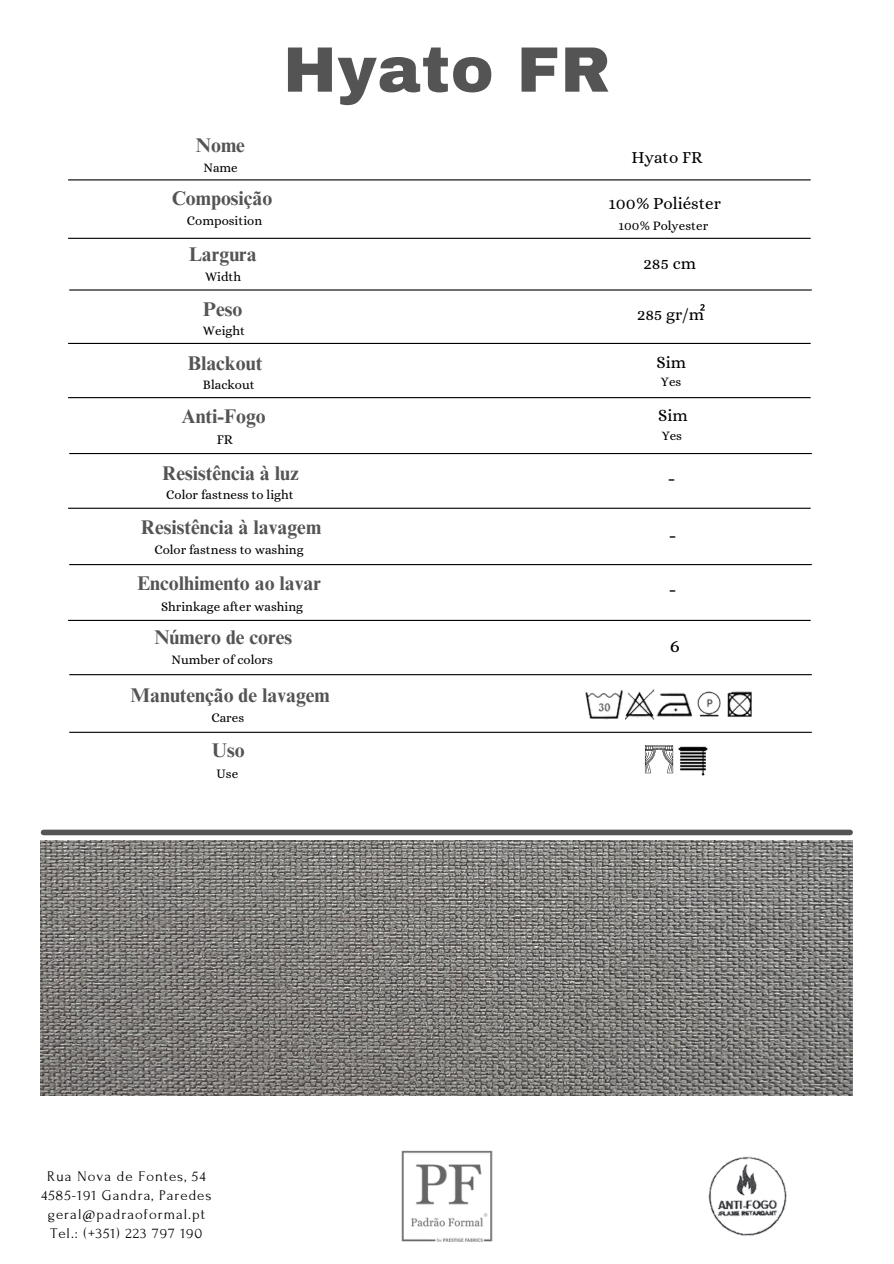
<style>
.page{position:relative;width:894px;height:1264px;background:#fff}
.page>*{position:absolute;margin:0;border:0;box-sizing:border-box;transform-origin:0 0}
.t1{font:900 64.2px "Archivo";letter-spacing:.015em;color:#545454}
.t2{font:21.45px "Alice";color:#000}
.t3{font:19.95px "Alice";color:#000}
.t4{font:700 19.8px "Times NRMT Pro";color:#545454}
.t5{font:16.95px "Alice";color:#000}
.t6{font:14.85px/19.2px "Forum";letter-spacing:.065em;color:#000;text-align:center}
.t7{font:13.5px "Alice";color:#000}
.t8{font:13.05px "Alice";color:#000}
</style>
<div class="page">
<img style="left:401px;top:1150px;width:92px;height:91px">
<img style="left:41px;top:841px;width:811px;height:254px">
<div style="left:44px;top:829px;width:805px;height:6px;background:#545454"></div>
<svg style="left:700px;top:304px;width:5px;height:7px"></svg>
<hr style="left:68px;top:179px;width:742px;height:1px;background:#000">
<hr style="left:68px;top:238px;width:742px;height:1px;background:#000">
<hr style="left:69px;top:289px;width:742px;height:1px;background:#000">
<hr style="left:68px;top:343px;width:742px;height:1px;background:#000">
<hr style="left:69px;top:453px;width:742px;height:1px;background:#000">
<hr style="left:69px;top:674px;width:742px;height:1px;background:#000">
<hr style="left:68px;top:620px;width:742px;height:1px;background:#000">
<svg style="left:645px;top:745px;width:28px;height:28px"></svg>
<hr style="left:68px;top:507px;width:742px;height:2px;background:#000">
<hr style="left:69px;top:564px;width:742px;height:1px;background:#000">
<hr style="left:69px;top:731px;width:742px;height:2px;background:#000">
<img style="left:631px;top:689px;width:24px;height:31px">
<img style="left:727px;top:691px;width:25px;height:26px">
<img style="left:654px;top:689px;width:39px;height:30px">
<img style="left:585px;top:689px;width:46px;height:31px">
<img style="left:678px;top:746px;width:30px;height:30px">
<hr style="left:68px;top:397px;width:742px;height:1px;background:#000">
<img style="left:697px;top:691px;width:24px;height:26px">
<img style="left:708px;top:1156px;width:79px;height:80px">
<p class="t1" style="left:283px;top:35px;width:329px">Hyato FR</p>
<p class="t4" style="left:196px;top:138px;width:51px">Nome</p>
<p class="t8" style="left:203px;top:160px;width:36px">Name</p>
<h3 class="t4" style="left:172px;top:191px;width:102px">Composição</h3>
<h2 class="t8" style="left:187px;top:213px;width:77px">Composition</h2>
<p class="t4" style="left:189px;top:247px;width:70px">Largura</p>
<h3 class="t8" style="left:205px;top:269px;width:38px">Width</h3>
<h2 class="t4" style="left:203px;top:301px;width:41px">Peso</h2>
<p class="t5" style="left:637px;top:305px;width:69px">285 gr/m</p>
<h4 class="t8" style="left:203px;top:323px;width:44px">Weight</h4>
<h3 class="t5" style="left:631px;top:147px;width:72px">Hyato FR</h3>
<h3 class="t5" style="left:608px;top:193px;width:114px">100% Poliéster</h3>
<p class="t8" style="left:618px;top:218px;width:91px">100% Polyester</p>
<h2 class="t5" style="left:643px;top:254px;width:54px">285 cm</h2>
<p class="t4" style="left:188px;top:356px;width:76px">Blackout</p>
<p class="t5" style="left:656px;top:352px;width:31px">Sim</p>
<p class="t8" style="left:203px;top:377px;width:53px">Blackout</p>
<p class="t8" style="left:660px;top:374px;width:22px">Yes</p>
<p class="t4" style="left:181px;top:409px;width:86px">Anti-Fogo</p>
<h2 class="t7" style="left:217px;top:431px;width:18px">FR</h2>
<p class="t4" style="left:162px;top:466px;width:138px">Resistência à luz</p>
<h2 class="t8" style="left:166px;top:487px;width:129px">Color fastness to light</h2>
<p class="t4" style="left:141px;top:519px;width:182px">Resistência à lavagem</p>
<p class="t8" style="left:154px;top:542px;width:151px">Color fastness to washing</p>
<h2 class="t4" style="left:137px;top:576px;width:185px">Encolhimento ao lavar</h2>
<p class="t8" style="left:161px;top:599px;width:143px">Shrinkage after washing</p>
<p class="t4" style="left:154px;top:630px;width:139px">Número de cores</p>
<h2 class="t8" style="left:171px;top:652px;width:103px">Number of colors</h2>
<h2 class="t4" style="left:130px;top:687px;width:201px">Manutenção de lavagem</h2>
<p class="t4" style="left:212px;top:742px;width:34px">Uso</p>
<p class="t8" style="left:211px;top:710px;width:34px">Cares</p>
<p class="t8" style="left:216px;top:766px;width:23px">Use</p>
<h2 class="t6" style="left:41px;top:1166px;width:172px">Rua Nova de Fontes, 54<br>4585-191 Gandra, Paredes geral@padraoformal.pt<br>Tel.: (+351) 223 797 190</h2>
<p class="t5" style="left:658px;top:406px;width:31px">Sim</p>
<h5 class="t8" style="left:661px;top:428px;width:22px">Yes</h5>
<h2 class="t2" style="left:667px;top:465px;width:10px">-</h2>
<p class="t2" style="left:668px;top:522px;width:10px">-</p>
<p class="t2" style="left:668px;top:576px;width:10px">-</p>
<p class="t3" style="left:669px;top:634px;width:12px">6</p>
</div>
